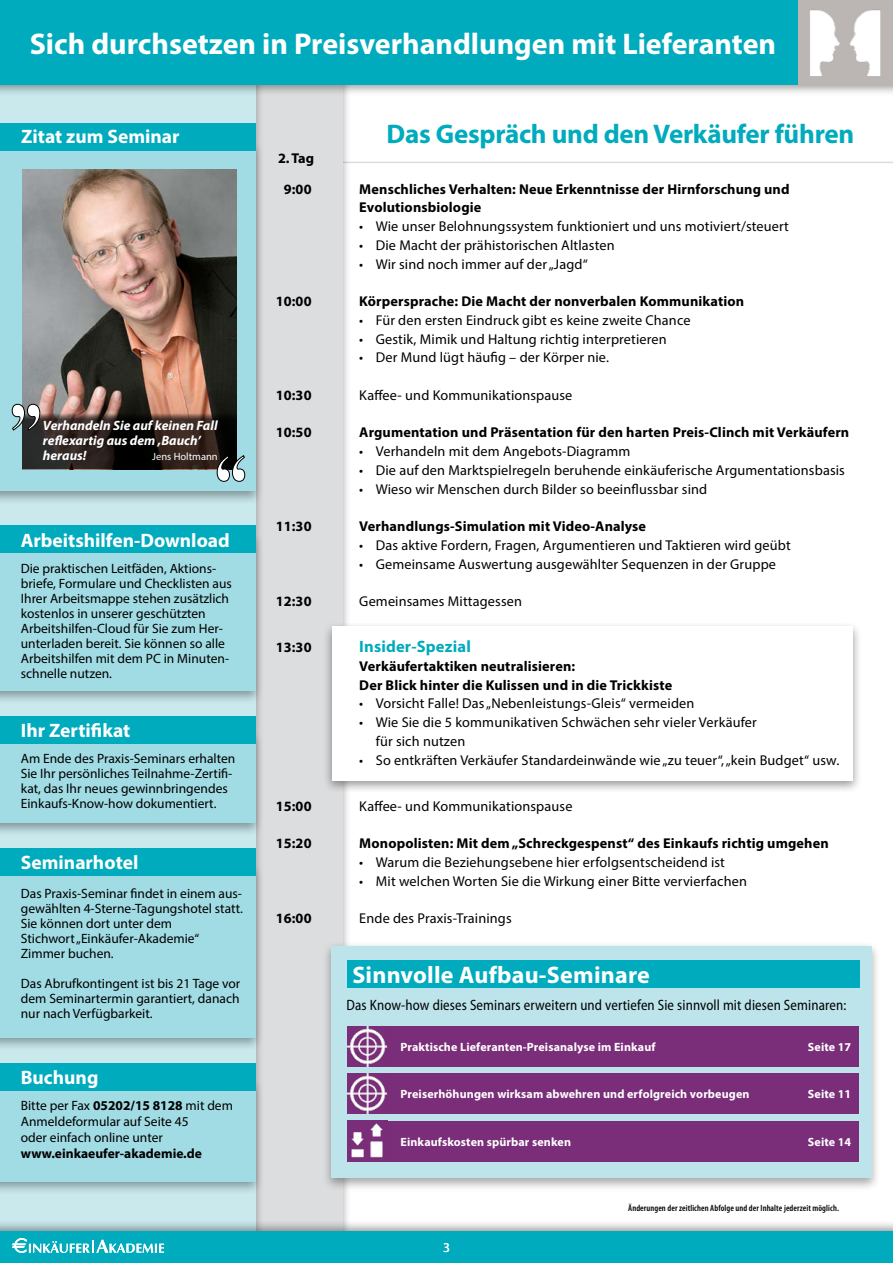
<style>
.page{position:relative;width:893px;height:1263px;background:#fff}
.page>*{position:absolute;margin:0;border:0;box-sizing:border-box;transform-origin:0 0}
.t1{font:700 30px "Myriad Pro";color:#fff}
.t2{font:700 27px "Myriad Pro";letter-spacing:-.01em;color:#00abbd}
.t3{font:700 24px "Myriad Pro";letter-spacing:.01em;color:#fff}
.t4{font:700 19.5px "Myriad Pro";color:#fff}
.t5{font:700 16.5px "Myriad Pro";letter-spacing:.01em;color:#00abbd}
.t6{font:semi-condensed 15px "Myriad Pro";letter-spacing:.01em;color:#000;scale:.94 1}
.t7{font:14.25px/18.8px "Myriad Pro";letter-spacing:.01em;color:#000}
.t8{font:700 14.25px/18.8px "Myriad Pro";letter-spacing:.01em;color:#000}
.t9{font:13.5px/15px "Myriad Pro";color:#000}
.t10{font:italic 700 13.5px/15px "Myriad Pro";color:#fff}
.t11{font:700 13.5px "Myriad Pro";color:#000}
.t12{font:13.5px "Myriad Pro";color:#fff}
.t13{font:700 12px "Myriad Pro";letter-spacing:.01em;color:#fff}
.t14{font:10.5px "Myriad Pro";color:#fff}
.t15{font:600 condensed 9px "Myriad Pro";letter-spacing:.01em;color:#000}
.s1{font-weight:700}
</style>
<div class="page">
<hr style="left:323px;top:162px;width:570px;height:1px;background:#dcddde">
<div style="left:87px;top:0;width:255px;height:1263px;background:#dcddde"></div>
<div style="left:0;top:0;width:255px;height:1263px;background:#c9e9ed"></div>
<div style="left:323px;top:621px;width:539px;height:173px;background:#000;opacity:.4"></div>
<div style="left:332px;top:626px;width:521px;height:154px;background:#fff"></div>
<div style="left:0;top:532px;width:264px;height:172px;background:#000;opacity:.35"></div>
<div style="left:0;top:537px;width:255px;height:154px;background:#a1dbe3"></div>
<div style="left:0;top:525px;width:255px;height:27px;background:#00abbd"></div>
<div style="left:0;top:863px;width:264px;height:188px;background:#000;opacity:.35"></div>
<div style="left:0;top:868px;width:255px;height:169px;background:#a1dbe3"></div>
<div style="left:0;top:848px;width:255px;height:27px;background:#00abbd"></div>
<div style="left:0;top:731px;width:264px;height:105px;background:#000;opacity:.35"></div>
<div style="left:0;top:736px;width:255px;height:87px;background:#a1dbe3"></div>
<div style="left:0;top:716px;width:255px;height:27px;background:#00abbd"></div>
<div style="left:0;top:1078px;width:264px;height:117px;background:#000;opacity:.35"></div>
<div style="left:0;top:1083px;width:255px;height:98px;background:#a1dbe3"></div>
<div style="left:0;top:1063px;width:255px;height:27px;background:#00abbd"></div>
<div style="left:0;top:141px;width:264px;height:364px;background:#000;opacity:.35"></div>
<div style="left:0;top:145px;width:255px;height:346px;background:#a1dbe3"></div>
<div style="left:0;top:124px;width:255px;height:27px;background:#00abbd"></div>
<img style="left:22px;top:169px;width:214px;height:244px">
<svg style="left:22px;top:413px;width:215px;height:56px;background:#2a201c"></svg>
<svg style="left:12px;top:404px;width:28px;height:27px"></svg>
<svg style="left:217px;top:455px;width:28px;height:27px"></svg>
<div style="left:322px;top:941px;width:559px;height:250px;background:#000;opacity:.35"></div>
<div style="left:332px;top:946px;width:540px;height:232px;background:#bce4ea"></div>
<div style="left:347px;top:960px;width:512px;height:28px;background:#00abbd"></div>
<div style="left:347px;top:1073px;width:512px;height:41px;background:#7a2d78"></div>
<img style="left:347px;top:1073px;width:40px;height:41px">
<div style="left:347px;top:1026px;width:512px;height:41px;background:#7a2d78"></div>
<img style="left:347px;top:1026px;width:40px;height:40px">
<div style="left:0;top:1219px;width:893px;height:44px;background:#000;opacity:.4"></div>
<div style="left:0;top:1231px;width:893px;height:32px;background:#00abbd"></div>
<div style="left:0;top:0;width:893px;height:97px;background:#000;opacity:.4"></div>
<div style="left:0;top:0;width:893px;height:85px;background:#00abbd"></div>
<svg style="left:12px;top:1238px;width:152px;height:15px"></svg>
<div style="left:798px;top:0;width:95px;height:85px;background:#bbb5b4"></div>
<img style="left:811px;top:11px;width:68px;height:64px">
<div style="left:809px;top:9px;width:72px;height:68px;border:1px solid #bbb5b4"></div>
<div style="left:347px;top:1121px;width:512px;height:41px;background:#7a2d78"></div>
<img style="left:351px;top:1123px;width:32px;height:35px">
<h1 class="t1" style="left:30px;top:25px;width:748px">Sich durchsetzen in Preisverhandlungen mit Lieferanten</h1>
<h3 class="t4" style="left:21px;top:124px;width:160px">Zitat zum Seminar</h3>
<p class="t10" style="left:43px;top:417px;width:176px">Verhandeln Sie auf keinen Fall reflexartig aus dem ,Bauch’ heraus!</p>
<p class="t14" style="left:152px;top:450px;width:67px">Jens Holtmann</p>
<h3 class="t4" style="left:21px;top:527px;width:210px">Arbeitshilfen-Download</h3>
<p class="t9" style="left:21px;top:561px;width:213px">Die praktischen Leitfäden, Aktions&shy;briefe, Formulare und Checklisten aus Ihrer Arbeitsmappe stehen zusätzlich kostenlos in unserer geschützten Arbeitshilfen-Cloud für Sie zum Her&shy;unterladen bereit. Sie können so alle Arbeitshilfen mit dem PC in Minuten&shy;schnelle nutzen.</p>
<h3 class="t4" style="left:21px;top:718px;width:111px">Ihr Zertifikat</h3>
<p class="t9" style="left:21px;top:750px;width:216px">Am Ende des Praxis-Seminars erhalten Sie Ihr persönliches Teilnahme-Zertifi&shy;kat, das Ihr neues gewinnbringendes Einkaufs-Know-how dokumentiert.</p>
<h3 class="t4" style="left:21px;top:850px;width:119px">Seminarhotel</h3>
<p class="t9" style="left:21px;top:885px;width:224px">Das Praxis-Seminar findet in einem aus&shy;gewählten 4-Sterne-Tagungshotel statt.<br>Sie können dort unter dem<br>Stichwort „Einkäufer-Akademie“<br>Zimmer buchen.</p>
<p class="t9" style="left:21px;top:975px;width:221px;text-align:justify">Das Abrufkontingent ist bis 21 Tage vor dem Seminartermin garantiert, danach nur nach Verfügbarkeit.</p>
<h3 class="t4" style="left:21px;top:1064px;width:79px">Buchung</h3>
<p class="t9" style="left:21px;top:1097px;width:214px;line-height:16.2px">Bitte per Fax <span class="s1">05202/15 8128</span> mit dem<br>Anmeldeformular auf Seite 45<br>oder einfach online unter</p>
<p class="t11" style="left:21px;top:1145px;width:183px">www.einkaeufer-akademie.de</p>
<p class="t8" style="left:278px;top:148px;width:37px">2. Tag</p>
<h2 class="t2" style="left:387px;top:116px;width:469px">Das Gespräch und den Verkäufer führen</h2>
<p class="t8" style="left:284px;top:179px;width:29px">9:00</p>
<p class="t8" style="left:359px;top:179px;width:432px">Menschliches Verhalten: Neue Erkenntnisse der Hirnforschung und<br>Evolutionsbiologie</p>
<p class="t7" style="left:359px;top:217px;width:431px">• Wie unser Belohnungssystem funktioniert und uns motiviert/steuert</p>
<p class="t7" style="left:359px;top:235px;width:257px">• Die Macht der prähistorischen Altlasten</p>
<p class="t7" style="left:359px;top:254px;width:230px">• Wir sind noch immer auf der„Jagd“</p>
<p class="t8" style="left:276px;top:291px;width:37px">10:00</p>
<p class="t8" style="left:359px;top:291px;width:386px">Körpersprache: Die Macht der nonverbalen Kommunikation</p>
<p class="t7" style="left:359px;top:310px;width:333px">• Für den ersten Eindruck gibt es keine zweite Chance</p>
<p class="t7" style="left:359px;top:329px;width:309px">• Gestik, Mimik und Haltung richtig interpretieren</p>
<p class="t7" style="left:359px;top:348px;width:251px">• Der Mund lügt häufig – der Körper nie.</p>
<p class="t8" style="left:276px;top:385px;width:37px">10:30</p>
<p class="t7" style="left:359px;top:385px;width:215px">Kaffee- und Kommunikationspause</p>
<p class="t8" style="left:276px;top:423px;width:37px">10:50</p>
<p class="t8" style="left:359px;top:423px;width:491px">Argumentation und Präsentation für den harten Preis-Clinch mit Verkäufern</p>
<p class="t7" style="left:359px;top:442px;width:273px">• Verhandeln mit dem Angebots-Diagramm</p>
<p class="t7" style="left:359px;top:460px;width:487px">• Die auf den Marktspielregeln beruhende einkäuferische Argumentationsbasis</p>
<p class="t7" style="left:359px;top:479px;width:349px">• Wieso wir Menschen durch Bilder so beeinflussbar sind</p>
<p class="t8" style="left:276px;top:516px;width:37px">11:30</p>
<p class="t8" style="left:359px;top:516px;width:288px">Verhandlungs-Simulation mit Video-Analyse</p>
<p class="t7" style="left:359px;top:535px;width:433px">• Das aktive Fordern, Fragen, Argumentieren und Taktieren wird geübt</p>
<p class="t7" style="left:359px;top:554px;width:418px">• Gemeinsame Auswertung ausgewählter Sequenzen in der Gruppe</p>
<p class="t8" style="left:276px;top:591px;width:37px">12:30</p>
<p class="t7" style="left:359px;top:592px;width:164px">Gemeinsames Mittagessen</p>
<p class="t8" style="left:276px;top:637px;width:37px">13:30</p>
<p class="t5" style="left:359px;top:636px;width:113px">Insider-Spezial</p>
<p class="t8" style="left:359px;top:656px;width:315px">Verkäufertaktiken neutralisieren:<br>Der Blick hinter die Kulissen und in die Trickkiste</p>
<p class="t7" style="left:359px;top:694px;width:337px">• Vorsicht Falle! Das„Nebenleistungs-Gleis“ vermeiden</p>
<p class="t7" style="left:376px;top:713px;width:383px;text-indent:-17px">• Wie Sie die 5 kommunikativen Schwächen sehr vieler Verkäufer für sich nutzen</p>
<p class="t7" style="left:359px;top:750px;width:481px">• So entkräften Verkäufer Standardeinwände wie„zu teuer“,„kein Budget“ usw.</p>
<p class="t8" style="left:276px;top:796px;width:37px">15:00</p>
<p class="t7" style="left:359px;top:796px;width:215px">Kaffee- und Kommunikationspause</p>
<p class="t8" style="left:276px;top:833px;width:37px">15:20</p>
<p class="t8" style="left:359px;top:833px;width:471px">Monopolisten: Mit dem „Schreckgespenst“ des Einkaufs richtig umgehen</p>
<p class="t7" style="left:359px;top:852px;width:367px">• Warum die Beziehungsebene hier erfolgsentscheidend ist</p>
<p class="t7" style="left:359px;top:871px;width:389px">• Mit welchen Worten Sie die Wirkung einer Bitte vervierfachen</p>
<p class="t8" style="left:276px;top:908px;width:37px">16:00</p>
<p class="t7" style="left:359px;top:909px;width:154px">Ende des Praxis-Trainings</p>
<h3 class="t3" style="left:352px;top:959px;width:299px">Sinnvolle Aufbau-Seminare</h3>
<p class="t6" style="left:347px;top:997px;width:533px">Das Know-how dieses Seminars erweitern und vertiefen Sie sinnvoll mit diesen Seminaren:</p>
<p class="t13" style="left:401px;top:1039px;width:256px">Praktische Lieferanten-Preisanalyse im Einkauf</p>
<p class="t13" style="left:808px;top:1039px;width:45px">Seite 17</p>
<p class="t13" style="left:401px;top:1086px;width:350px">Preiserhöhungen wirksam abwehren und erfolgreich vorbeugen</p>
<p class="t13" style="left:808px;top:1086px;width:45px">Seite 11</p>
<p class="t13" style="left:401px;top:1134px;width:172px">Einkaufskosten spürbar senken</p>
<p class="t13" style="left:808px;top:1134px;width:45px">Seite 14</p>
<p class="t12" style="left:443px;top:1239px;width:8px">3</p>
<p class="t15" style="left:628px;top:1203px;width:212px">Änderungen der zeitlichen Abfolge und der Inhalte jederzeit möglich.</p>
</div>
